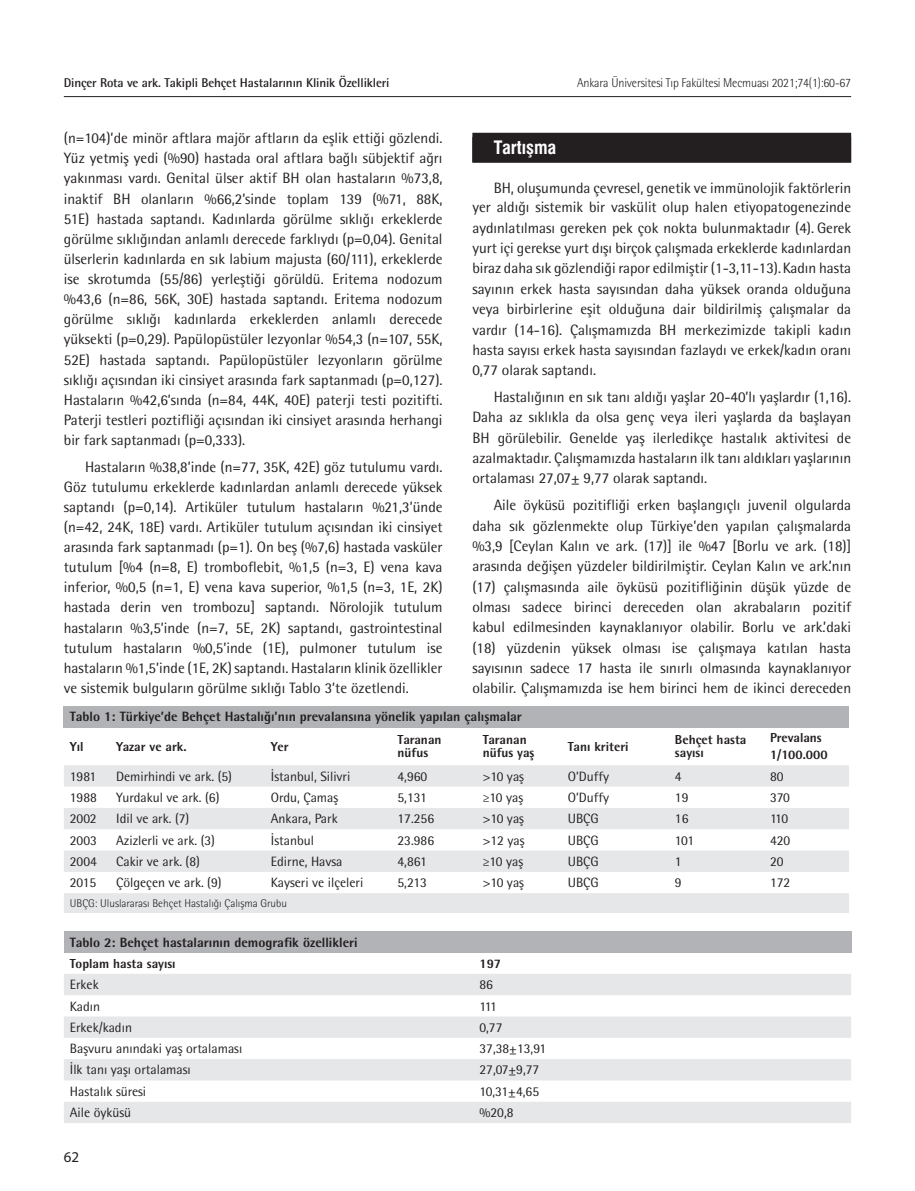
<style>
.page{position:relative;width:915px;height:1191px;background:#fff}
.page>*{position:absolute;margin:0;border:0;box-sizing:border-box;transform-origin:0 0}
.ARA_BASLIK{font:18px "Swiss Condensed Bold Tr";color:#fff}
.YAZI{font:15px/20.1px "Rotis Semi Sans Std";color:#231f20;text-align:justify}
.t1{font:15px "Myriad Pro";color:#231f20}
.TABLO-YAZI{font:13.5px "Rotis Semi Sans Std";color:#231f20}
.TABLO-BASI{font:800 13.5px "Rotis Semi Sans Std";color:#231f20}
.TABLO-ARA{font:800 13.05px/12.8px "Rotis Semi Sans Std";color:#231f20}
.t2{font:700 12.75px "Rotis Semi Sans Std";letter-spacing:-.01em;color:#231f20}
.t3{font:300 12.75px "Rotis Semi Sans Std";letter-spacing:-.01em;color:#231f20;scale:.95 1}
.TABLO-ALTI{font:300 11.25px "Rotis Semi Sans Std";color:#231f20}
</style>
<div class="page">
<hr style="left:64px;top:96px;width:786px;height:1px;background:#231f20">
<div style="left:472px;top:133px;width:378px;height:29px;background:#231f20"></div>
<div style="left:64px;top:706px;width:784px;height:21px;background:#b2b3b7"></div>
<svg style="left:64px;top:765px;width:784px;height:148px;fill:#e6e7e9"></svg>
<div style="left:64px;top:931px;width:786px;height:21px;background:#b2b3b7"></div>
<svg style="left:64px;top:974px;width:786px;height:149px;fill:#e6e7e9"></svg>
<p class="t2" style="left:64px;top:75px;width:327px">Dinçer Rota ve ark. Takipli Behçet Hastalarının Klinik Özellikleri</p>
<p class="t3" style="left:577px;top:75px;width:290px">Ankara Üniversitesi Tıp Fakültesi Mecmuası 2021;74(1):60-67</p>
<p class="YAZI" style="left:64px;top:128px;width:380px">(n=104)’de minör aftlara majör aftların da eşlik ettiği gözlendi.<br>Yüz yetmiş yedi (%90) hastada oral aftlara bağlı sübjektif ağrı yakınması vardı. Genital ülser aktif BH olan hastaların %73,8, inaktif BH olanların %66,2’sinde toplam 139 (%71, 88K, 51E) hastada saptandı. Kadınlarda görülme sıklığı erkeklerde görülme sıklığından anlamlı derecede farklıydı (p=0,04). Genital ülserlerin kadınlarda en sık labium majusta (60/111), erkeklerde ise skrotumda (55/86) yerleştiği görüldü. Eritema nodozum %43,6 (n=86, 56K, 30E) hastada saptandı. Eritema nodozum görülme sıklığı kadınlarda erkeklerden anlamlı derecede yüksekti (p=0,29). Papülopüstüler lezyonlar %54,3 (n=107, 55K, 52E) hastada saptandı. Papülopüstüler lezyonların görülme sıklığı açısından iki cinsiyet arasında fark saptanmadı (p=0,127).<br>Hastaların %42,6’sında (n=84, 44K, 40E) paterji testi pozitifti.<br>Paterji testleri poztifliği açısından iki cinsiyet arasında herhangi bir fark saptanmadı (p=0,333).</p>
<p class="YAZI" style="left:64px;top:456px;width:380px;text-indent:21px">Hastaların %38,8’inde (n=77, 35K, 42E) göz tutulumu vardı.<br>Göz tutulumu erkeklerde kadınlardan anlamlı derecede yüksek saptandı (p=0,14). Artiküler tutulum hastaların %21,3’ünde (n=42, 24K, 18E) vardı. Artiküler tutulum açısından iki cinsiyet arasında fark saptanmadı (p=1). On beş (%7,6) hastada vasküler tutulum [%4 (n=8, E) tromboflebit, %1,5 (n=3, E) vena kava inferior, %0,5 (n=1, E) vena kava superior, %1,5 (n=3, 1E, 2K) hastada derin ven trombozu] saptandı. Nörolojik tutulum hastaların %3,5’inde (n=7, 5E, 2K) saptandı, gastrointestinal tutulum hastaların %0,5’inde (1E), pulmoner tutulum ise hastaların %1,5’inde (1E, 2K) saptandı. Hastaların klinik özellikler ve sistemik bulguların görülme sıklığı Tablo 3’te özetlendi.</p>
<p class="ARA_BASLIK" style="left:493px;top:137px;width:64px">Tartışma</p>
<p class="YAZI" style="left:472px;top:177px;width:380px;text-indent:21px">BH, oluşumunda çevresel, genetik ve immünolojik faktörlerin yer aldığı sistemik bir vaskülit olup halen etiyopatogenezinde aydınlatılması gereken pek çok nokta bulunmaktadır (4). Gerek yurt içi gerekse yurt dışı birçok çalışmada erkeklerde kadınlardan biraz daha sık gözlendiği rapor edilmiştir (1-3,11-13).Kadın hasta sayının erkek hasta sayısından daha yüksek oranda olduğuna veya birbirlerine eşit olduğuna dair bildirilmiş çalışmalar da vardır (14-16). Çalışmamızda BH merkezimizde takipli kadın hasta sayısı erkek hasta sayısından fazlaydı ve erkek/kadın oranı 0,77 olarak saptandı.</p>
<p class="YAZI" style="left:472px;top:386px;width:380px;text-indent:21px">Hastalığının en sık tanı aldığı yaşlar 20-40’lı yaşlardır (1,16).<br>Daha az sıklıkla da olsa genç veya ileri yaşlarda da başlayan BH görülebilir. Genelde yaş ilerledikçe hastalık aktivitesi de azalmaktadır. Çalışmamızda hastaların ilk tanı aldıkları yaşlarının ortalaması 27,07± 9,77 olarak saptandı.</p>
<p class="YAZI" style="left:472px;top:495px;width:380px;text-indent:21px">Aile öyküsü pozitifliği erken başlangıçlı juvenil olgularda daha sık gözlenmekte olup Türkiye’den yapılan çalışmalarda %3,9 [Ceylan Kalın ve ark. (17)] ile %47 [Borlu ve ark. (18)] arasında değişen yüzdeler bildirilmiştir. Ceylan Kalın ve ark.’nın (17) çalışmasında aile öyküsü pozitifliğinin düşük yüzde de olması sadece birinci dereceden olan akrabaların pozitif kabul edilmesinden kaynaklanıyor olabilir. Borlu ve ark.’daki (18) yüzdenin yüksek olması ise çalışmaya katılan hasta sayısının sadece 17 hasta ile sınırlı olmasında kaynaklanıyor olabilir. Çalışmamızda ise hem birinci hem de ikinci dereceden</p>
<p class="TABLO-BASI" style="left:70px;top:708px;width:453px">Tablo 1: Türkiye’de Behçet Hastalığı’nın prevalansına yönelik yapılan çalışmalar</p>
<p class="TABLO-ARA" style="left:70px;top:739px;width:15px">Yıl</p>
<p class="TABLO-ARA" style="left:116px;top:739px;width:72px">Yazar ve ark.</p>
<p class="TABLO-ARA" style="left:271px;top:739px;width:19px">Yer</p>
<p class="TABLO-ARA" style="left:397px;top:733px;width:46px">Taranan nüfus</p>
<p class="TABLO-ARA" style="left:482px;top:733px;width:53px">Taranan nüfus yaş</p>
<p class="TABLO-ARA" style="left:567px;top:739px;width:62px">Tanı kriteri</p>
<p class="TABLO-ARA" style="left:674px;top:733px;width:73px">Behçet hasta sayısı</p>
<p class="TABLO-ARA" style="left:769px;top:731px;width:53px">Prevalans</p>
<p class="TABLO-ARA" style="left:769px;top:748px;width:59px">1/100.000</p>
<p class="TABLO-YAZI" style="left:70px;top:768px;width:28px">1981</p>
<p class="TABLO-YAZI" style="left:116px;top:768px;width:117px">Demirhindi ve ark. (5)</p>
<p class="TABLO-YAZI" style="left:271px;top:768px;width:81px">İstanbul, Silivri</p>
<p class="TABLO-YAZI" style="left:397px;top:768px;width:31px">4,960</p>
<p class="TABLO-YAZI" style="left:482px;top:768px;width:43px">&gt;10 yaş</p>
<p class="TABLO-YAZI" style="left:567px;top:768px;width:43px">O’Duffy</p>
<p class="TABLO-YAZI" style="left:674px;top:768px;width:8px">4</p>
<p class="TABLO-YAZI" style="left:769px;top:768px;width:15px">80</p>
<p class="TABLO-YAZI" style="left:70px;top:789px;width:29px">1988</p>
<p class="TABLO-YAZI" style="left:116px;top:789px;width:105px">Yurdakul ve ark. (6)</p>
<p class="TABLO-YAZI" style="left:271px;top:789px;width:69px">Ordu, Çamaş</p>
<p class="TABLO-YAZI" style="left:397px;top:789px;width:31px">5,131</p>
<p class="TABLO-YAZI" style="left:482px;top:789px;width:42px">≥10 yaş</p>
<p class="TABLO-YAZI" style="left:567px;top:789px;width:43px">O’Duffy</p>
<p class="TABLO-YAZI" style="left:674px;top:789px;width:15px">19</p>
<p class="TABLO-YAZI" style="left:769px;top:789px;width:21px">370</p>
<p class="TABLO-YAZI" style="left:70px;top:810px;width:28px">2002</p>
<p class="TABLO-YAZI" style="left:116px;top:810px;width:75px">Idil ve ark. (7)</p>
<p class="TABLO-YAZI" style="left:271px;top:810px;width:68px">Ankara, Park</p>
<p class="TABLO-YAZI" style="left:397px;top:810px;width:38px">17.256</p>
<p class="TABLO-YAZI" style="left:482px;top:810px;width:43px">&gt;10 yaş</p>
<p class="TABLO-YAZI" style="left:567px;top:810px;width:33px">UBÇG</p>
<p class="TABLO-YAZI" style="left:674px;top:810px;width:15px">16</p>
<p class="TABLO-YAZI" style="left:769px;top:810px;width:20px">110</p>
<p class="TABLO-YAZI" style="left:70px;top:832px;width:29px">2003</p>
<p class="TABLO-YAZI" style="left:116px;top:832px;width:100px">Azizlerli ve ark. (3)</p>
<p class="TABLO-YAZI" style="left:271px;top:832px;width:45px">İstanbul</p>
<p class="TABLO-YAZI" style="left:397px;top:832px;width:38px">23.986</p>
<p class="TABLO-YAZI" style="left:482px;top:832px;width:43px">&gt;12 yaş</p>
<p class="TABLO-YAZI" style="left:567px;top:832px;width:33px">UBÇG</p>
<p class="TABLO-YAZI" style="left:674px;top:832px;width:21px">101</p>
<p class="TABLO-YAZI" style="left:769px;top:832px;width:22px">420</p>
<p class="TABLO-YAZI" style="left:70px;top:853px;width:29px">2004</p>
<p class="TABLO-YAZI" style="left:116px;top:853px;width:85px">Cakir ve ark. (8)</p>
<p class="TABLO-YAZI" style="left:271px;top:853px;width:73px">Edirne, Havsa</p>
<p class="TABLO-YAZI" style="left:397px;top:853px;width:31px">4,861</p>
<p class="TABLO-YAZI" style="left:482px;top:853px;width:42px">≥10 yaş</p>
<p class="TABLO-YAZI" style="left:567px;top:853px;width:33px">UBÇG</p>
<p class="TABLO-YAZI" style="left:674px;top:853px;width:8px">1</p>
<p class="TABLO-YAZI" style="left:769px;top:853px;width:15px">20</p>
<p class="TABLO-YAZI" style="left:70px;top:874px;width:28px">2015</p>
<p class="TABLO-YAZI" style="left:116px;top:874px;width:107px">Çölgeçen ve ark. (9)</p>
<p class="TABLO-YAZI" style="left:271px;top:874px;width:94px">Kayseri ve ilçeleri</p>
<p class="TABLO-YAZI" style="left:397px;top:874px;width:31px">5,213</p>
<p class="TABLO-YAZI" style="left:482px;top:874px;width:43px">&gt;10 yaş</p>
<p class="TABLO-YAZI" style="left:567px;top:874px;width:33px">UBÇG</p>
<p class="TABLO-YAZI" style="left:674px;top:874px;width:8px">9</p>
<p class="TABLO-YAZI" style="left:769px;top:874px;width:22px">172</p>
<p class="TABLO-ALTI" style="left:70px;top:896px;width:219px">UBÇG: Uluslararası Behçet Hastalığı Çalışma Grubu</p>
<p class="TABLO-BASI" style="left:70px;top:933px;width:289px">Tablo 2: Behçet hastalarının demografik özellikleri</p>
<p class="TABLO-ARA" style="left:70px;top:956px;width:107px">Toplam hasta sayısı</p>
<p class="TABLO-ARA" style="left:479px;top:956px;width:23px">197</p>
<p class="TABLO-YAZI" style="left:70px;top:976px;width:30px">Erkek</p>
<p class="TABLO-YAZI" style="left:479px;top:976px;width:15px">86</p>
<p class="TABLO-YAZI" style="left:70px;top:998px;width:32px">Kadın</p>
<p class="TABLO-YAZI" style="left:479px;top:998px;width:19px">111</p>
<p class="TABLO-YAZI" style="left:70px;top:1019px;width:64px">Erkek/kadın</p>
<p class="TABLO-YAZI" style="left:479px;top:1019px;width:25px">0,77</p>
<p class="TABLO-YAZI" style="left:70px;top:1040px;width:174px">Başvuru anındaki yaş ortalaması</p>
<p class="TABLO-YAZI" style="left:479px;top:1040px;width:68px">37,38±13,91</p>
<p class="TABLO-YAZI" style="left:70px;top:1062px;width:122px">İlk tanı yaşı ortalaması</p>
<p class="TABLO-YAZI" style="left:479px;top:1062px;width:61px">27,07±9,77</p>
<p class="TABLO-YAZI" style="left:70px;top:1083px;width:78px">Hastalık süresi</p>
<p class="TABLO-YAZI" style="left:479px;top:1083px;width:61px">10,31±4,65</p>
<p class="TABLO-YAZI" style="left:70px;top:1104px;width:63px">Aile öyküsü</p>
<p class="TABLO-YAZI" style="left:479px;top:1104px;width:36px">%20,8</p>
<p class="t1" style="left:64px;top:1147px;width:17px">62</p>
</div>
